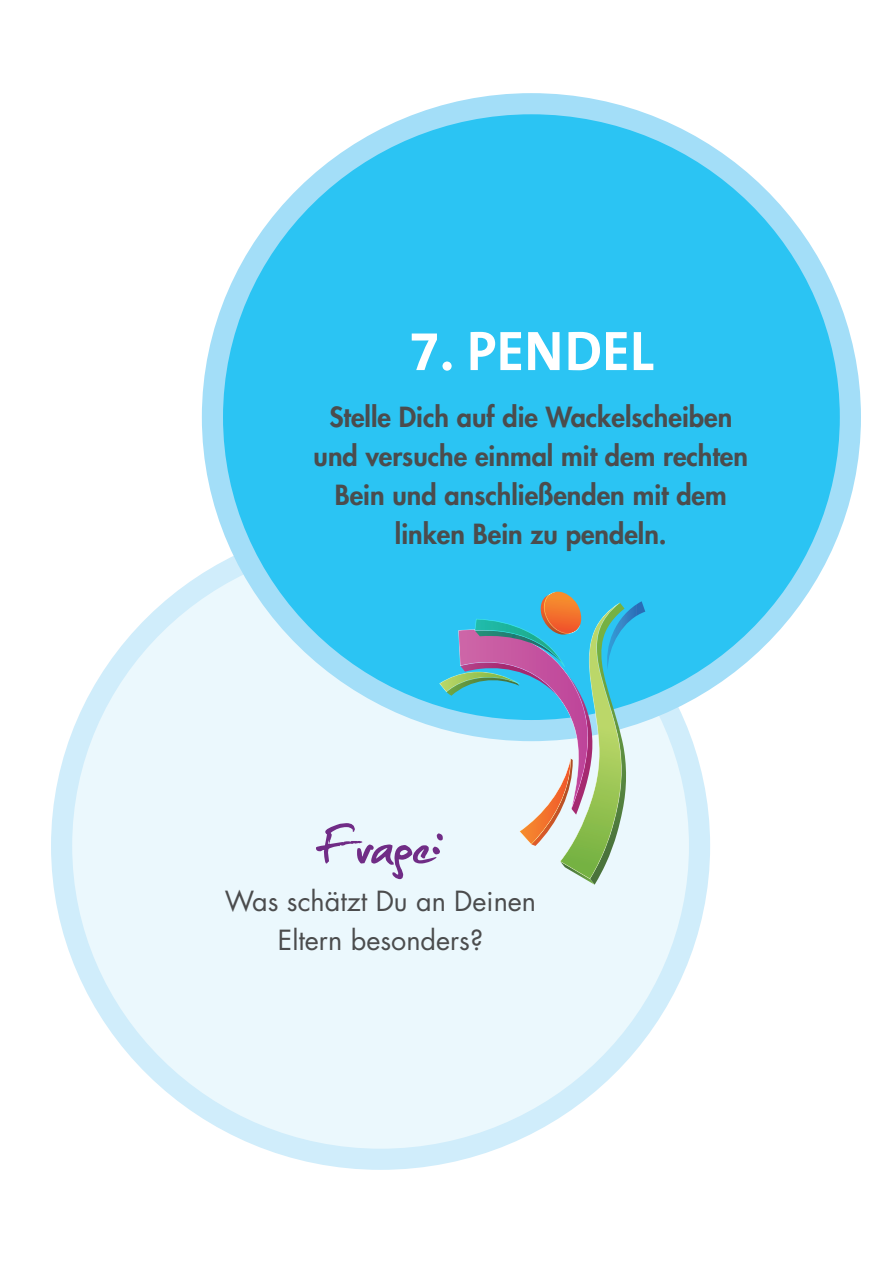
<style>
.page{position:relative;width:893px;height:1263px;background:#fff}
.page>*{position:absolute;margin:0;border:0;box-sizing:border-box;transform-origin:0 0}
.t1{font:75px "Christopherhand";letter-spacing:-.01em;color:#702c86}
.t2{font:700 56.25px "The Sans B7";color:#fff}
.Fließtext_bold{font:800 27px/39px "Futura CE";color:#4b4c4d;text-align:center}
.Fließtext_bold-2{font:27px/39px "Futura CE";color:#4b4c4d;text-align:center}
</style>
<div class="page">
<div style="left:62px;top:532px;width:638px;height:627px;background:#ebf8fd;border-radius:50%"></div>
<div style="left:51px;top:522px;width:659px;height:648px;border:21px solid #d0edfb;border-radius:50%"></div>
<div style="left:212px;top:104px;width:638px;height:627px;background:#2bc4f3;border-radius:50%"></div>
<div style="left:202px;top:93px;width:659px;height:648px;border:21px solid #a3def8;border-radius:50%"></div>
<svg style="left:439px;top:592px;width:206px;height:293px"></svg>
<p class="t2" style="left:409px;top:321px;width:246px">7. PENDEL</p>
<p class="Fließtext_bold" style="left:314px;top:397px;width:436px">Stelle Dich auf die Wackelscheiben und versuche einmal mit dem rechten<br>Bein und anschließenden mit dem linken Bein zu pendeln.</p>
<p class="t1" style="left:316px;top:813px;width:131px">Frage:</p>
<p class="Fließtext_bold-2" style="left:225px;top:882px;width:313px">Was schätzt Du an Deinen<br>Eltern besonders?</p>
</div>
